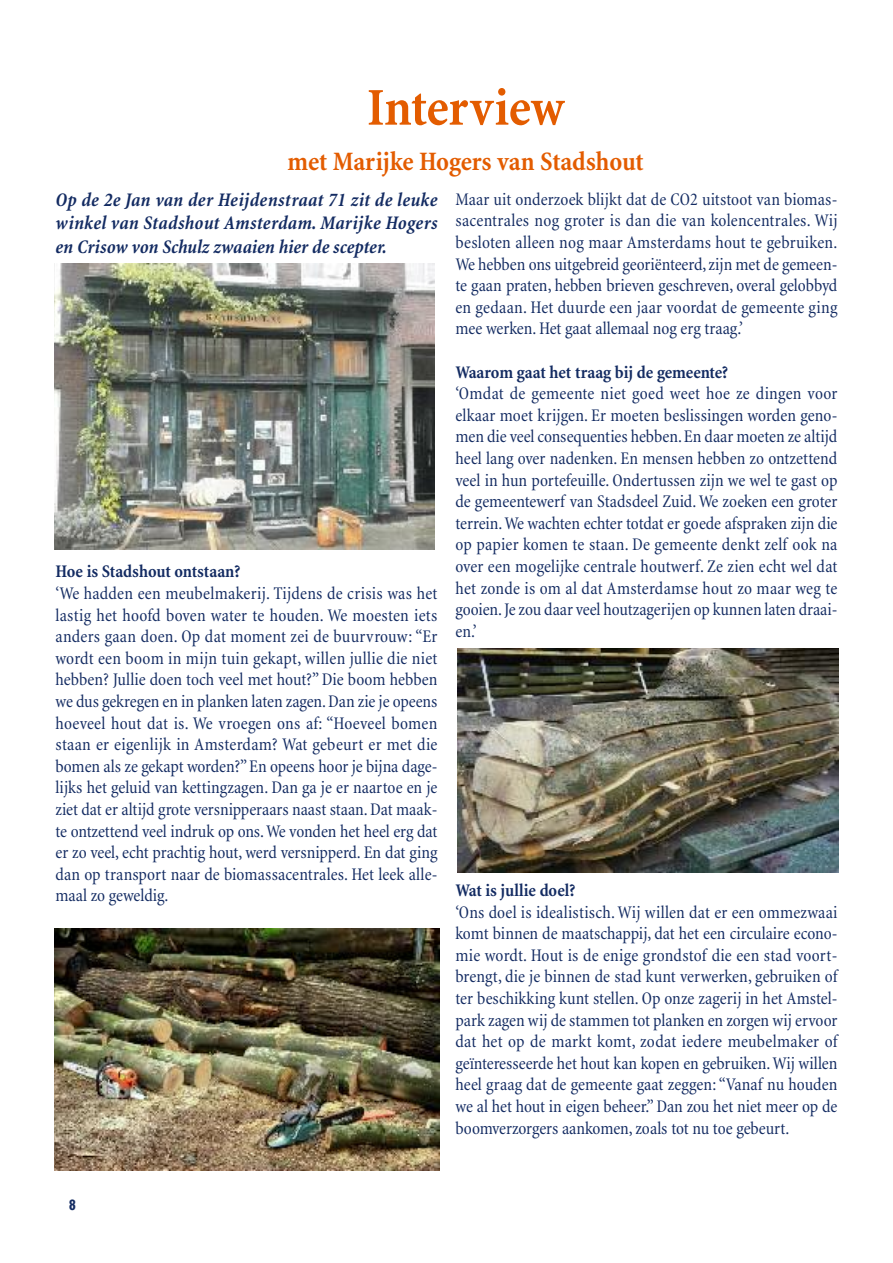
<style>
.page{position:relative;width:893px;height:1263px;background:#fff}
.page>*{position:absolute;margin:0;border:0;box-sizing:border-box;transform-origin:0 0}
.t1{font:700 condensed 54px "Minion";letter-spacing:-.005em;color:#e35c00}
.t2{font:700 condensed 27px "Minion";letter-spacing:-.005em;color:#e35c00}
.t3{font:italic 700 condensed 19.5px/23.4px "Minion";color:#132b62;text-align:justify}
.t4{font:condensed 18px/21.6px "Minion";color:#132b62;text-align:justify}
.t5{font:700 condensed 18px "Minion";letter-spacing:-.005em;color:#132b62}
.t6{font:700 15px "Xerox Sans Serif Narrow FC";color:#132b62}
</style>
<div class="page">
<img style="left:54px;top:264px;width:380px;height:285px">
<img style="left:54px;top:929px;width:385px;height:241px">
<img style="left:457px;top:648px;width:381px;height:225px">
<h1 class="t1" style="left:367px;top:87px;width:199px">Interview</h1>
<h2 class="t2" style="left:287px;top:152px;width:358px">met Marijke Hogers van Stadshout</h2>
<p class="t3" style="left:55px;top:190px;width:383px">Op de 2e Jan van der Heijdenstraat 71 zit de leuke winkel van Stadshout Amsterdam. Marijke Hogers en Crisow von Schulz zwaaien hier de scepter.</p>
<p class="t5" style="left:55px;top:565px;width:186px">Hoe is Stadshout ontstaan?</p>
<p class="t4" style="left:55px;top:584px;width:383px">‘We hadden een meubelmakerij. Tijdens de crisis was het lastig het hoofd boven water te houden. We moesten iets anders gaan doen. Op dat moment zei de buurvrouw:“Er wordt een boom in mijn tuin gekapt, willen jullie die niet hebben? Jullie doen toch veel met hout?” Die boom hebben we dus gekregen en in planken laten zagen.Dan zie je opeens hoeveel hout dat is. We vroegen ons af: “Hoeveel bomen staan er eigenlijk in Amsterdam? Wat gebeurt er met die bomen als ze gekapt worden?”En opeens hoor je bijna dage&shy;lijks het geluid van kettingzagen. Dan ga je er naartoe en je ziet dat er altijd grote versnipperaars naast staan.Dat maak&shy;te ontzettend veel indruk op ons.We vonden het heel erg dat er zo veel, echt prachtig hout, werd versnipperd. En dat ging dan op transport naar de biomassacentrales. Het leek alle&shy;maal zo geweldig.</p>
<p class="t4" style="left:455px;top:190px;width:383px">Maar uit onderzoek blijkt dat de CO2 uitstoot van biomas&shy;sacentrales nog groter is dan die van kolencentrales. Wij besloten alleen nog maar Amsterdams hout te gebruiken.<br>We hebben ons uitgebreid georiënteerd,zijn met de gemeen&shy;te gaan praten, hebben brieven geschreven, overal gelobbyd en gedaan. Het duurde een jaar voordat de gemeente ging mee werken.Het gaat allemaal nog erg traag.’</p>
<p class="t5" style="left:455px;top:365px;width:274px">Waarom gaat het traag bij de gemeente?</p>
<p class="t4" style="left:455px;top:384px;width:383px">‘Omdat de gemeente niet goed weet hoe ze dingen voor elkaar moet krijgen. Er moeten beslissingen worden geno&shy;men die veel consequenties hebben.En daar moeten ze altijd heel lang over nadenken. En mensen hebben zo ontzettend veel in hun portefeuille. Ondertussen zijn we wel te gast op de gemeentewerf van Stadsdeel Zuid. We zoeken een groter terrein.We wachten echter totdat er goede afspraken zijn die op papier komen te staan. De gemeente denkt zelf ook na over een mogelijke centrale houtwerf. Ze zien echt wel dat het zonde is om al dat Amsterdamse hout zo maar weg te gooien.Je zou daar veel houtzagerijen op kunnen laten draai&shy;en.’</p>
<p class="t5" style="left:455px;top:883px;width:121px">Wat is jullie doel?</p>
<p class="t4" style="left:455px;top:903px;width:383px">‘Ons doel is idealistisch. Wij willen dat er een ommezwaai komt binnen de maatschappij, dat het een circulaire econo&shy;mie wordt. Hout is de enige grondstof die een stad voort&shy;brengt, die je binnen de stad kunt verwerken, gebruiken of ter beschikking kunt stellen. Op onze zagerij in het Amstel&shy;park zagen wij de stammen tot planken en zorgen wij ervoor dat het op de markt komt, zodat iedere meubelmaker of geïnteresseerde het hout kan kopen en gebruiken.Wij willen heel graag dat de gemeente gaat zeggen:“Vanaf nu houden we al het hout in eigen beheer.”Dan zou het niet meer op de boomverzorgers aankomen,zoals tot nu toe gebeurt.</p>
<p class="t6" style="left:69px;top:1199px;width:8px">8</p>
</div>
